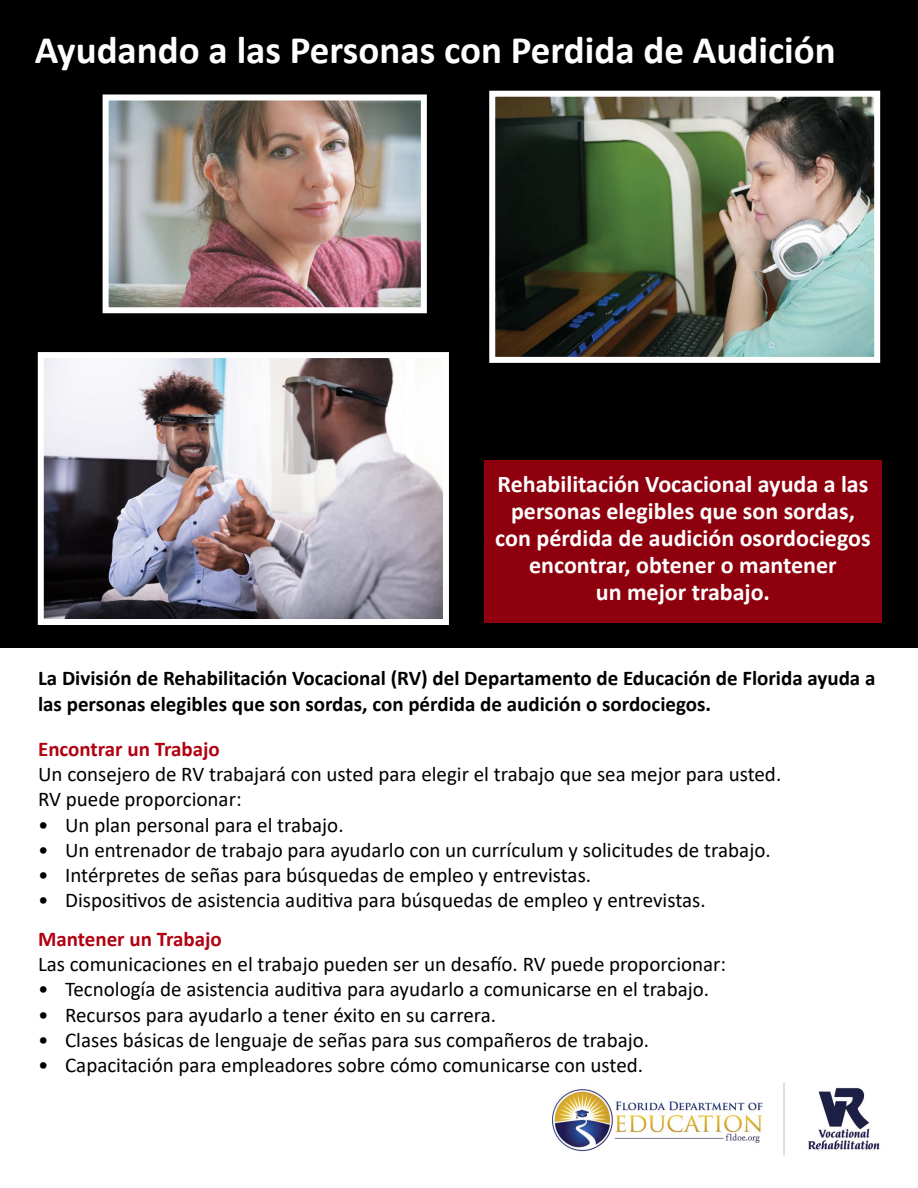
<style>
.page{position:relative;width:918px;height:1188px;background:#fff}
.page>*{position:absolute;margin:0;border:0;box-sizing:border-box;transform-origin:0 0}
.t1{font:700 39px "Calibri";color:#fff}
.t2{font:700 24px/27px "Calibri";color:#fff;text-align:center}
.t3{font:21px/25.2px "Calibri";color:#000}
.t4{font:700 21px/25.2px "Calibri";color:#000}
.t5{font:700 21px "Calibri";color:#b20011}
</style>
<div class="page">
<div style="left:0;top:0;width:918px;height:648px;background:#000"></div>
<img style="left:45px;top:359px;width:397px;height:259px">
<div style="left:38px;top:352px;width:411px;height:273px;border:6px solid #fff"></div>
<img style="left:110px;top:101px;width:310px;height:205px">
<div style="left:103px;top:94px;width:324px;height:219px;border:6px solid #fff"></div>
<img style="left:496px;top:98px;width:377px;height:258px">
<div style="left:489px;top:91px;width:391px;height:272px;border:6px solid #fff"></div>
<img style="left:553px;top:1083px;width:327px;height:73px">
<div style="left:484px;top:460px;width:398px;height:162px;background:#8e000d"></div>
<h1 class="t1" style="left:35px;top:22px;width:803px">Ayudando a las Personas con Perdida de Audición</h1>
<p class="t2" style="left:495px;top:470px;width:377px">Rehabilitación Vocacional ayuda a las personas elegibles que son sordas, con pérdida de audición osordociegos encontrar, obtener o mantener<br>un mejor trabajo.</p>
<p class="t4" style="left:38px;top:666px;width:839px">La División de Rehabilitación Vocacional (RV) del Departamento de Educación de Florida ayuda a las personas elegibles que son sordas, con pérdida de audición o sordociegos.</p>
<h2 class="t5" style="left:38px;top:734px;width:183px">Encontrar un Trabajo</h2>
<p class="t3" style="left:38px;top:761px;width:745px">Un consejero de RV trabajará con usted para elegir el trabajo que sea mejor para usted.<br>RV puede proporcionar:</p>
<p class="t3" style="left:38px;top:812px;width:307px">• Un plan personal para el trabajo.</p>
<p class="t3" style="left:38px;top:837px;width:734px">• Un entrenador de trabajo para ayudarlo con un currículum y solicitudes de trabajo.</p>
<p class="t3" style="left:38px;top:862px;width:555px">• Intérpretes de señas para búsquedas de empleo y entrevistas.</p>
<p class="t3" style="left:38px;top:887px;width:669px">• Dispositivos de asistencia auditiva para búsquedas de empleo y entrevistas.</p>
<h2 class="t5" style="left:38px;top:924px;width:185px">Mantener un Trabajo</h2>
<p class="t3" style="left:38px;top:951px;width:690px">Las comunicaciones en el trabajo pueden ser un desafío. RV puede proporcionar:</p>
<p class="t3" style="left:38px;top:976px;width:673px">• Tecnología de asistencia auditiva para ayudarlo a comunicarse en el trabajo.</p>
<p class="t3" style="left:38px;top:1001px;width:460px">• Recursos para ayudarlo a tener éxito en su carrera.</p>
<p class="t3" style="left:38px;top:1027px;width:613px">• Clases básicas de lenguaje de señas para sus compañeros de trabajo.</p>
<p class="t3" style="left:38px;top:1052px;width:607px">• Capacitación para empleadores sobre cómo comunicarse con usted.</p>
</div>
